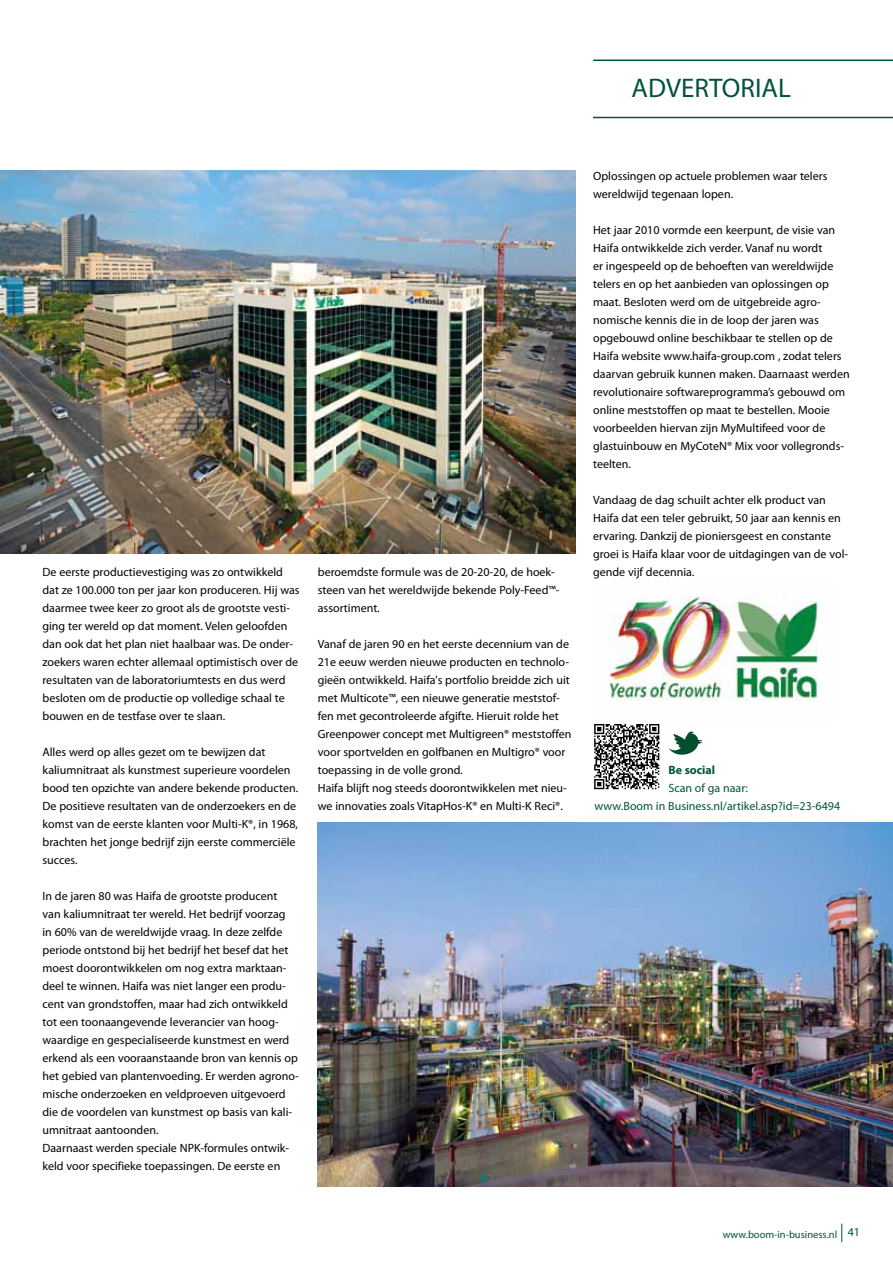
<style>
.page{position:relative;width:893px;height:1263px;background:#fff}
.page>*{position:absolute;margin:0;border:0;box-sizing:border-box;transform-origin:0 0}
.t1{font:27px "Myriad Pro";color:#00533d}
.t2{font:12px/18px "Myriad Pro";color:#000}
.t3{font:12px/18px "Myriad Pro";color:#00533d}
.t4{font:700 12px "Myriad Pro";color:#00533d}
.t5{font:10.5px "Myriad Pro";color:#00533d}
</style>
<div class="page">
<svg style="left:841px;top:1223px;width:1px;height:19px"></svg>
<hr style="left:593px;top:117px;width:300px;height:1px;background:#00533d">
<hr style="left:593px;top:60px;width:300px;height:1px;background:#00533d">
<img style="left:0;top:170px;width:575px;height:384px">
<img style="left:318px;top:823px;width:575px;height:363px">
<img style="left:609px;top:596px;width:210px;height:131px">
<svg style="left:594px;top:724px;width:65px;height:65px"></svg>
<svg style="left:668px;top:731px;width:34px;height:24px"></svg>
<h1 class="t1" style="left:632px;top:71px;width:161px">ADVERTORIAL</h1>
<p class="t2" style="left:43px;top:563px;width:259px">De eerste productievestiging was zo ontwikkeld dat ze 100.000 ton per jaar kon produceren. Hij was daarmee twee keer zo groot als de grootste vesti&shy;ging ter wereld op dat moment. Velen geloofden dan ook dat het plan niet haalbaar was. De onder&shy;zoekers waren echter allemaal optimistisch over de resultaten van de laboratoriumtests en dus werd besloten om de productie op volledige schaal te bouwen en de testfase over te slaan.</p>
<p class="t2" style="left:43px;top:743px;width:257px">Alles werd op alles gezet om te bewijzen dat kaliumnitraat als kunstmest superieure voordelen bood ten opzichte van andere bekende producten.<br>De positieve resultaten van de onderzoekers en de komst van de eerste klanten voor Multi-K®, in 1968, brachten het jonge bedrijf zijn eerste commerciële succes.</p>
<p class="t2" style="left:43px;top:887px;width:258px">In de jaren 80 was Haifa de grootste producent<br>van kaliumnitraat ter wereld. Het bedrijf voorzag<br>in 60% van de wereldwijde vraag. In deze zelfde periode ontstond bij het bedrijf het besef dat het moest doorontwikkelen om nog extra marktaan&shy;deel te winnen. Haifa was niet langer een produ&shy;cent van grondstoffen, maar had zich ontwikkeld tot een toonaangevende leverancier van hoog&shy;waardige en gespecialiseerde kunstmest en werd erkend als een vooraanstaande bron van kennis op het gebied van plantenvoeding. Er werden agrono&shy;mische onderzoeken en veldproeven uitgevoerd die de voordelen van kunstmest op basis van kali&shy;umnitraat aantoonden.<br>Daarnaast werden speciale NPK-formules ontwik&shy;keld voor specifieke toepassingen. De eerste en</p>
<p class="t2" style="left:318px;top:563px;width:243px">beroemdste formule was de 20-20-20, de hoek&shy;steen van het wereldwijde bekende Poly-Feed™- assortiment.</p>
<p class="t2" style="left:318px;top:635px;width:255px">Vanaf de jaren 90 en het eerste decennium van de 21e eeuw werden nieuwe producten en technolo&shy;gieën ontwikkeld. Haifa's portfolio breidde zich uit met Multicote™, een nieuwe generatie meststof&shy;fen met gecontroleerde afgifte. Hieruit rolde het Greenpower concept met Multigreen® meststoffen voor sportvelden en golfbanen en Multigro® voor toepassing in de volle grond.<br>Haifa blijft nog steeds doorontwikkelen met nieu&shy;we innovaties zoals VitapHos-K® en Multi-K Reci®.</p>
<p class="t2" style="left:593px;top:167px;width:236px">Oplossingen op actuele problemen waar telers wereldwijd tegenaan lopen.</p>
<p class="t2" style="left:593px;top:221px;width:258px">Het jaar 2010 vormde een keerpunt, de visie van Haifa ontwikkelde zich verder. Vanaf nu wordt<br>er ingespeeld op de behoeften van wereldwijde telers en op het aanbieden van oplossingen op maat. Besloten werd om de uitgebreide agro&shy;nomische kennis die in de loop der jaren was opgebouwd online beschikbaar te stellen op de Haifa website www.haifa-group.com , zodat telers daarvan gebruik kunnen maken. Daarnaast werden revolutionaire softwareprogramma’s gebouwd om online meststoffen op maat te bestellen. Mooie voorbeelden hiervan zijn MyMultifeed voor de glastuinbouw en MyCoteN® Mix voor vollegronds&shy;teelten.</p>
<p class="t2" style="left:593px;top:491px;width:257px">Vandaag de dag schuilt achter elk product van Haifa dat een teler gebruikt, 50 jaar aan kennis en ervaring. Dankzij de pioniersgeest en constante groei is Haifa klaar voor de uitdagingen van de vol&shy;gende vijf decennia.</p>
<p class="t4" style="left:668px;top:762px;width:48px">Be social</p>
<p class="t3" style="left:595px;top:779px;width:247px;text-indent:74px">Scan of ga naar:<br>www.Boom in Business.nl/artikel.asp?id=23-6494</p>
<p class="t5" style="left:723px;top:1228px;width:139px">www.boom-in-business.nl <sup>41</sup></p>
</div>
